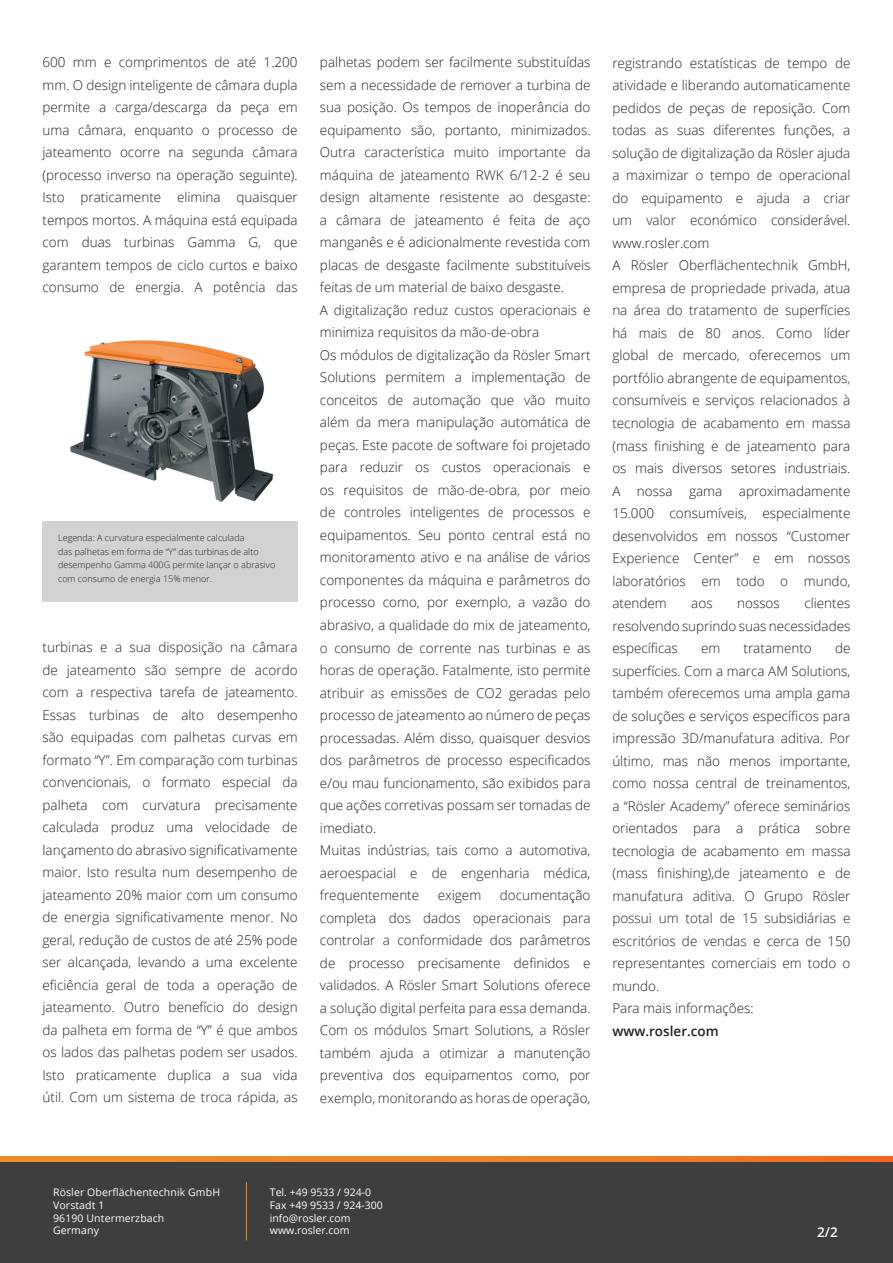
<style>
.page{position:relative;width:893px;height:1263px;background:#fff}
.page>*{position:absolute;margin:0;border:0;box-sizing:border-box;transform-origin:0 0}
.t1{font:300 13.5px/22.5px "Open Sans";color:#231f20;text-align:justify}
.t2{font:600 13.5px "Open Sans";color:#231f20}
.t3{font:600 13.5px "Open Sans";color:#fff}
.t4{font:10.5px/12.6px "Open Sans";letter-spacing:.01em;color:#fff}
.t5{font:300 9px/13.5px "Open Sans";color:#231f20}
</style>
<div class="page">
<div style="left:0;top:1157px;width:893px;height:106px;background:#3e3e3f"></div>
<svg style="left:0;top:1157px;width:893px;height:4px;background:#ee7f27"></svg>
<hr style="left:246px;top:1182px;width:1px;height:58px;background:#ed8a2a">
<div style="left:43px;top:329px;width:255px;height:273px;background:#d1d2d4"></div>
<img style="left:43px;top:329px;width:255px;height:192px">
<p class="t1" style="left:43px;top:51px;width:257px">600 mm e comprimentos de até 1.200 mm. O design inteligente de câmara dupla permite a carga/descarga da peça em uma câmara, enquanto o processo de jateamento ocorre na segunda câmara (processo inverso na operação seguinte).<br>Isto praticamente elimina quaisquer tempos mortos. A máquina está equipada com duas turbinas Gamma G, que garantem tempos de ciclo curtos e baixo consumo de energia. A potência das</p>
<p class="t5" style="left:58px;top:531px;width:219px">Legenda: A curvatura especialmente calculada<br>das palhetas em forma de “Y” das turbinas de alto desempenho Gamma 400G permite lançar o abrasivo com consumo de energia 15% menor.</p>
<p class="t1" style="left:43px;top:636px;width:257px">turbinas e a sua disposição na câmara de jateamento são sempre de acordo com a respectiva tarefa de jateamento.<br>Essas turbinas de alto desempenho são equipadas com palhetas curvas em formato “Y”. Em comparação com turbinas convencionais, o formato especial da palheta com curvatura precisamente calculada produz uma velocidade de lançamento do abrasivo significativamente maior. Isto resulta num desempenho de jateamento 20% maior com um consumo de energia significativamente menor. No geral, redução de custos de até 25% pode ser alcançada, levando a uma excelente eficiência geral de toda a operação de jateamento. Outro benefício do design da palheta em forma de “Y” é que ambos os lados das palhetas podem ser usados.<br>Isto praticamente duplica a sua vida útil. Com um sistema de troca rápida, as</p>
<p class="t1" style="left:320px;top:51px;width:272px;text-align:left">palhetas podem ser facilmente substituídas sem a necessidade de remover a turbina de sua posição. Os tempos de inoperância do equipamento são, portanto, minimizados.<br>Outra característica muito importante da máquina de jateamento RWK 6/12-2 é seu design altamente resistente ao desgaste: a câmara de jateamento é feita de aço manganês e é adicionalmente revestida com placas de desgaste facilmente substituíveis feitas de um material de baixo desgaste.<br>A digitalização reduz custos operacionais e minimiza requisitos da mão-de-obra<br>Os módulos de digitalização da Rösler Smart Solutions permitem a implementação de conceitos de automação que vão muito além da mera manipulação automática de peças. Este pacote de software foi projetado para reduzir os custos operacionais e os requisitos de mão-de-obra, por meio de controles inteligentes de processos e equipamentos. Seu ponto central está no monitoramento ativo e na análise de vários componentes da máquina e parâmetros do processo como, por exemplo, a vazão do abrasivo, a qualidade do mix de jateamento, o consumo de corrente nas turbinas e as horas de operação. Fatalmente, isto permite atribuir as emissões de CO2 geradas pelo processo de jateamento ao número de peças processadas. Além disso, quaisquer desvios dos parâmetros de processo especificados e/ou mau funcionamento, são exibidos para que ações corretivas possam ser tomadas de imediato.<br>Muitas indústrias, tais como a automotiva, aeroespacial e de engenharia médica, frequentemente</p>
<p class="t1" style="left:320px;top:883px;width:272px;text-indent:180px">documentação completa dos dados operacionais para controlar a conformidade dos parâmetros de processo precisamente definidos e validados. A Rösler Smart Solutions oferece a solução digital perfeita para essa demanda.<br>Com os módulos Smart Solutions, a Rösler também ajuda a otimizar a manutenção preventiva dos equipamentos como, por exemplo, monitorando as horas de operação,</p>
<p class="t1" style="left:438px;top:883px;width:45px">exigem</p>
<p class="t1" style="left:612px;top:51px;width:240px;text-align:left">registrando estatísticas de tempo de atividade e liberando automaticamente pedidos de peças de reposição. Com todas as suas diferentes funções, a solução de digitalização da Rösler ajuda a maximizar o tempo de operacional do equipamento e ajuda a criar um valor económico considerável. www.rosler.com<br>A Rösler Oberflächentechnik GmbH, empresa de propriedade privada, atua na área do tratamento de superfícies há mais de 80 anos. Como líder global de mercado, oferecemos um portfólio abrangente de equipamentos, consumíveis e serviços relacionados à tecnologia de acabamento em massa (mass finishing e de jateamento para os mais diversos setores industriais.<br>A nossa gama aproximadamente 15.000 consumíveis, especialmente desenvolvidos em nossos “Customer Experience Center” e em nossos laboratórios em todo o mundo, atendem</p>
<p class="t1" style="left:612px;top:591px;width:240px;text-indent:192px">clientes resolvendo suprindo suas necessidades específicas</p>
<p class="t1" style="left:691px;top:591px;width:23px">aos</p>
<p class="t1" style="left:737px;top:591px;width:44px">nossos</p>
<p class="t1" style="left:612px;top:636px;width:240px;text-align:left;text-indent:223px">de superfícies. Com a marca AM Solutions, também oferecemos uma ampla gama de soluções e serviços específicos para impressão 3D/manufatura aditiva. Por último, mas não menos importante, como nossa central de treinamentos, a “Rösler Academy” oferece seminários orientados para a prática sobre tecnologia de acabamento em massa (mass finishing),de jateamento e de manufatura aditiva. O Grupo Rösler possui um total de 15 subsidiárias e escritórios de vendas e cerca de 150 representantes comerciais em todo o mundo.<br>Para mais informações:</p>
<p class="t2" style="left:612px;top:1021px;width:108px">www.rosler.com</p>
<p class="t1" style="left:701px;top:636px;width:21px">em</p>
<p class="t1" style="left:743px;top:636px;width:70px">tratamento</p>
<p class="t4" style="left:53px;top:1186px;width:168px">Rösler Oberflächentechnik GmbH<br>Vorstadt 1<br>96190 Untermerzbach<br>Germany</p>
<p class="t4" style="left:270px;top:1186px;width:114px">Tel. +49 9533 / 924-0<br>Fax +49 9533 / 924-300 info@rosler.com www.rosler.com</p>
<p class="t3" style="left:817px;top:1223px;width:22px">2/2</p>
</div>
